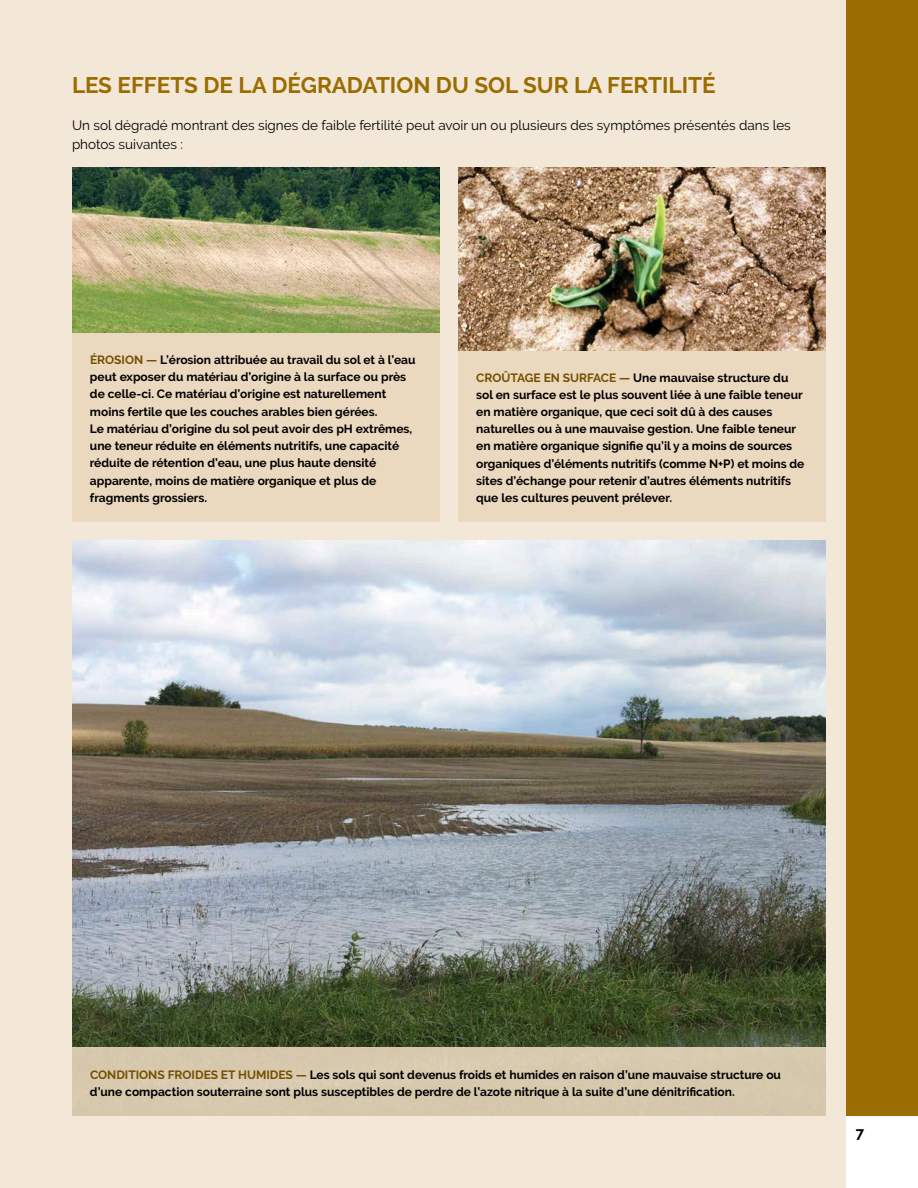
<style>
.page{position:relative;width:918px;height:1188px;background:#fff}
.page>*{position:absolute;margin:0;border:0;box-sizing:border-box;transform-origin:0 0}
.F-H2{font:700 22.5px "Raleway";color:#9b6c01}
.t1{font:700 15px "Raleway";color:#000}
.F-Body{font:13.5px/18.8px "Raleway";color:#000}
.F-Captions{font:700 12px/17.2px "Raleway";color:#000}
.s1{color:#745000}
</style>
<div class="page">
<div style="left:0;top:0;width:846px;height:1188px;background:#f3e8d8"></div>
<div style="left:846px;top:0;width:72px;height:1116px;background:#9b6c01"></div>
<img style="left:72px;top:168px;width:368px;height:165px">
<img style="left:458px;top:168px;width:368px;height:183px">
<div style="left:72px;top:333px;width:368px;height:189px;background:#e9d7bd"></div>
<div style="left:458px;top:351px;width:368px;height:171px;background:#e9d7bd"></div>
<img style="left:72px;top:540px;width:754px;height:508px">
<div style="left:72px;top:1048px;width:754px;height:68px;background:#d7c9ad"></div>
<h2 class="F-H2" style="left:72px;top:72px;width:645px">LES EFFETS DE LA DÉGRADATION DU SOL SUR LA FERTILITÉ</h2>
<p class="F-Body" style="left:72px;top:116px;width:720px">Un sol dégradé montrant des signes de faible fertilité peut avoir un ou plusieurs des symptômes présentés dans les photos suivantes :</p>
<p class="F-Captions" style="left:90px;top:351px;width:327px"><span class="s1">ÉROSION —</span> L’érosion attribuée au travail du sol et à l’eau peut exposer du matériau d’origine à la surface ou près de celle-ci. Ce matériau d’origine est naturellement moins fertile que les couches arables bien gérées.<br>Le matériau d’origine du sol peut avoir des pH extrêmes, une teneur réduite en éléments nutritifs, une capacité réduite de rétention d’eau, une plus haute densité apparente, moins de matière organique et plus de fragments grossiers.</p>
<p class="F-Captions" style="left:476px;top:369px;width:330px"><span class="s1">CROÛTAGE EN SURFACE —</span> Une mauvaise structure du sol en surface est le plus souvent liée à une faible teneur en matière organique, que ceci soit dû à des causes naturelles ou à une mauvaise gestion. Une faible teneur en matière organique signifie qu’il y a moins de sources organiques d’éléments nutritifs (comme N+P) et moins de sites d’échange pour retenir d’autres éléments nutritifs que les cultures peuvent prélever.</p>
<p class="F-Captions" style="left:90px;top:1066px;width:693px"><span class="s1">CONDITIONS FROIDES ET HUMIDES —</span> Les sols qui sont devenus froids et humides en raison d’une mauvaise structure ou d’une compaction souterraine sont plus susceptibles de perdre de l’azote nitrique à la suite d’une dénitrification.</p>
<p class="t1" style="left:856px;top:1125px;width:10px">7</p>
</div>
